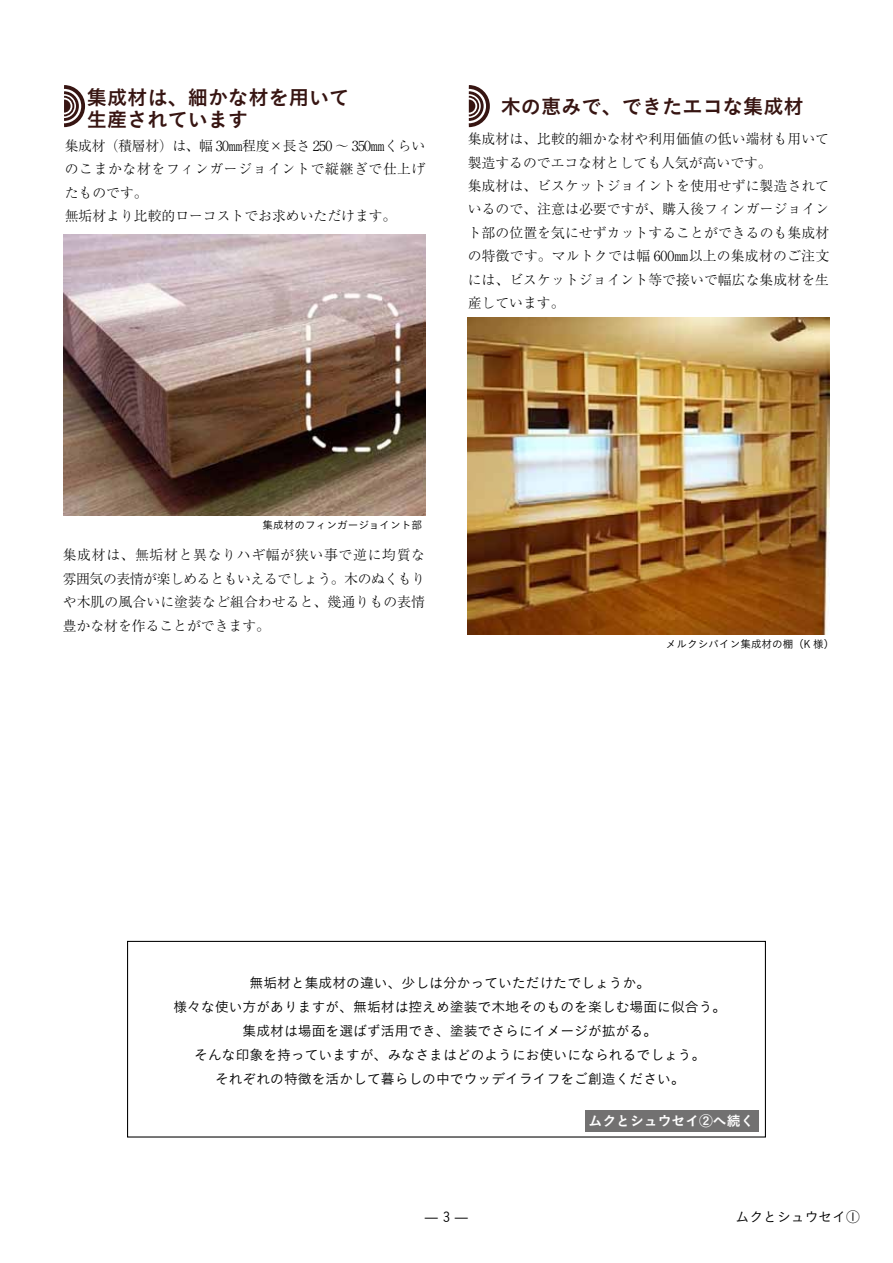
<style>
.page{position:relative;width:893px;height:1263px;background:#fff}
.page>*{position:absolute;margin:0;border:0;box-sizing:border-box;transform-origin:0 0}
.t1{font:20.25px/22.4px "Koburina Go Std W6";color:#371512}
.t2{font:300 13.8px/23.4px "Ryumin Upr";letter-spacing:.005em;color:#000}
.t3{font:13.8px/24.2px "Koburina Go Std W3";color:#000;text-align:center}
.t4{font:13.8px "Koburina Go Std W6";color:#fff}
.t5{font:10.65px "Koburina Go Std N W3";color:#000}
</style>
<div class="page">
<svg style="left:468px;top:85px;width:22px;height:43px"></svg>
<svg style="left:64px;top:85px;width:22px;height:43px"></svg>
<img style="left:64px;top:235px;width:361px;height:281px">
<img style="left:468px;top:318px;width:361px;height:316px">
<div style="left:127px;top:941px;width:639px;height:196px;border:1px solid #000"></div>
<div style="left:585px;top:1110px;width:173px;height:21px;background:#727171"></div>
<h1 class="t1" style="left:87px;top:86px;width:264px">集成材は、細かな材を用いて生産されています</h1>
<p class="t2" style="left:65px;top:133px;width:362px">集成材（積層材）は、幅 30㎜程度×長さ 250 ～ 350㎜くらいのこまかな材をフィンガージョイントで縦継ぎで仕上げたものです。<br>無垢材より比較的ローコストでお求めいただけます。</p>
<h1 class="t1" style="left:501px;top:95px;width:304px">木の恵みで、できたエコな集成材</h1>
<p class="t2" style="left:468px;top:127px;width:363px">集成材は、比較的細かな材や利用価値の低い端材も用いて製造するのでエコな材としても人気が高いです。<br>集成材は、ビスケットジョイントを使用せずに製造されているので、注意は必要ですが、購入後フィンガージョイント部の位置を気にせずカットすることができるのも集成材の特徴です。マルトクでは幅 600㎜以上の集成材のご注文には、ビスケットジョイント等で接いで幅広な集成材を生産しています。</p>
<p class="t5" style="left:263px;top:516px;width:161px">集成材のフィンガージョイント部</p>
<p class="t2" style="left:63px;top:543px;width:364px;text-align:justify">集成材は、無垢材と異なりハギ幅が狭い事で逆に均質な雰囲気の表情が楽しめるともいえるでしょう。木のぬくもりや木肌の風合いに塗装など組合わせると、幾通りもの表情豊かな材を作ることができます。</p>
<p class="t5" style="left:666px;top:636px;width:170px">メルクシパイン集成材の棚（K 様(</p>
<p class="t3" style="left:174px;top:970px;width:554px">無垢材と集成材の違い、少しは分かっていただけたでしょうか。<br>様々な使い方がありますが、無垢材は控えめ塗装で木地そのものを楽しむ場面に似合う。集成材は場面を選ばず活用でき、塗装でさらにイメージが拡がる。<br>そんな印象を持っていますが、みなさまはどのようにお使いになられるでしょう。<br>それぞれの特徴を活かして暮らしの中でウッデイライフをご創造ください。</p>
<p class="t4" style="left:589px;top:1110px;width:167px">ムクとシュウセイ②へ続く</p>
<p class="t3" style="left:425px;top:1204px;width:45px">— 3 —</p>
<p class="t3" style="left:736px;top:1204px;width:126px">ムクとシュウセイ1</p>
</div>
